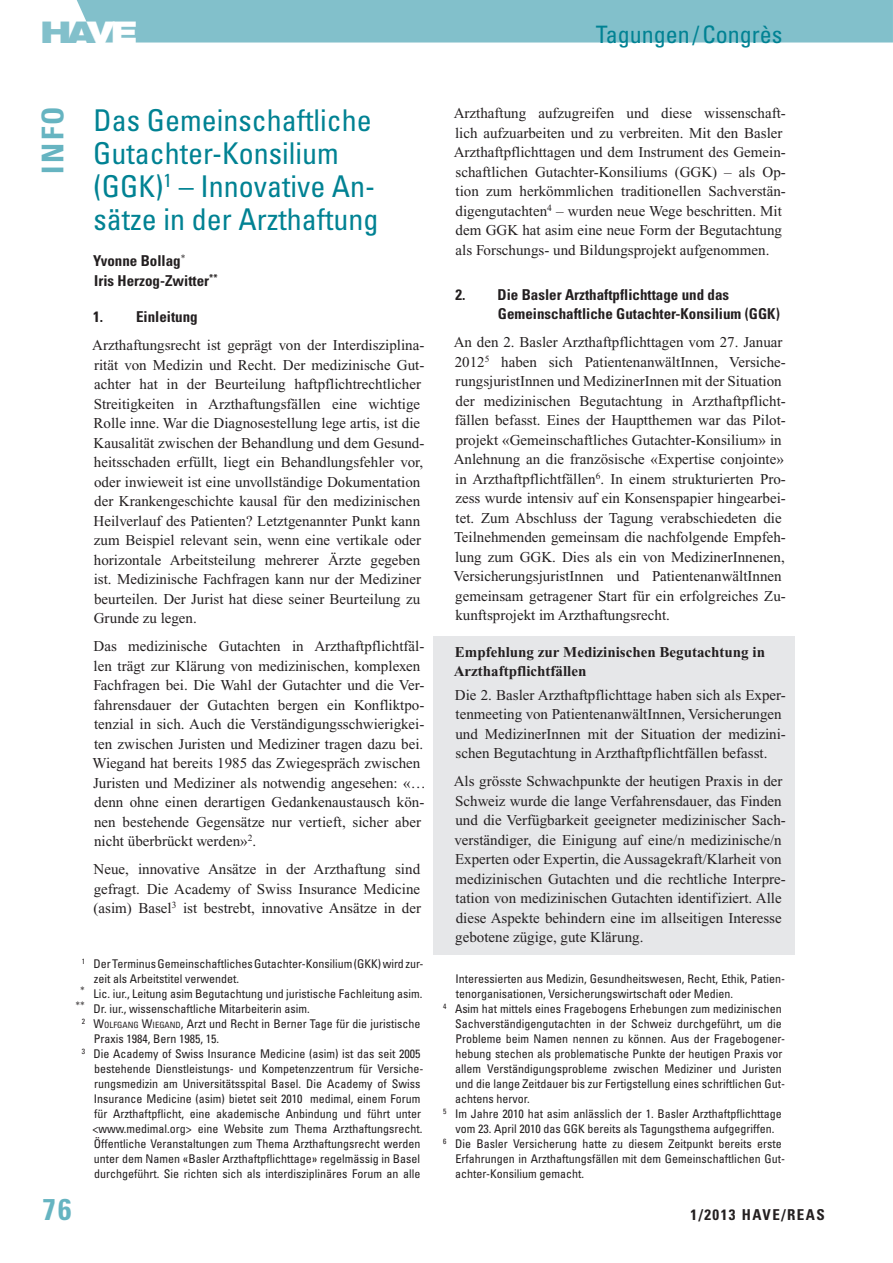
<style>
.page{position:relative;width:893px;height:1263px;background:#fff}
.page>*{position:absolute;margin:0;border:0;box-sizing:border-box;transform-origin:0 0}
.t1{font:condensed 30px/33px "Univers";color:#008293}
.t2{font:700 condensed 30px "Univers";color:#66b4c1}
.t3{font:900 expanded 30px "Helvetica Neue";color:#82c0cb}
.t4{font:condensed 24px "Univers";color:#008293}
.t5{font:15px/19.5px "Times New Roman";color:#231f20}
.t6{font:700 condensed 15px/19.5px "Univers";color:#231f20}
.t7{font:700 15px/19.5px "Times New Roman";color:#231f20}
.t8{font:700 condensed 15px "Univers";letter-spacing:.1em;color:#231f20}
.t9{font:condensed 12px "Univers";color:#231f20}
.s1{color:#fff}
.s2{font-style:inherit}
.s3{font-size:8.7px}
</style>
<div class="page">
<div style="left:76px;top:0;width:817px;height:43px;background:#82c0cb"></div>
<div style="left:433px;top:636px;width:362px;height:319px;background:#e6e7e9"></div>
<h1 class="t3" style="left:40px;top:12px;width:98px">HA<span class="s1">VE</span></h1>
<h2 class="t4" style="left:596px;top:19px;width:188px">Tagungen/Congrès</h2>
<h1 class="t2" style="left:35px;top:173px;width:69px;rotate:-90deg">Info</h1>
<h1 class="t1" style="left:93px;top:103px;width:287px">Das Gemeinschaftliche<br>Gutachter-Konsilium (GGK)<sup>1</sup> – Innovative An&shy;sätze in der Arzthaftung</h1>
<p class="t6" style="left:93px;top:251px;width:126px">Yvonne Bollag<sup>*<br></sup>Iris Herzog-Zwitter<sup>**</sup></p>
<p class="t6" style="left:93px;top:307px;width:106px">1. Einleitung</p>
<p class="t5" style="left:92px;top:336px;width:334px">Arzthaftungsrecht ist geprägt von der Interdisziplina&shy;rität von Medizin und Recht. Der medizinische Gut&shy;achter hat in der Beurteilung haftpflichtrechtlicher Streitigkeiten in Arzthaftungsfällen eine wichtige Rolle inne. War die Diagnosestellung lege artis, ist die Kausalität zwischen der Behandlung und dem Gesund&shy;heitsschaden erfüllt, liegt ein Behandlungsfehler vor, oder inwieweit ist eine unvollständige Dokumentation der Krankengeschichte kausal für den medizinischen Heilverlauf des Patienten? Letztgenannter Punkt kann zum Beispiel relevant sein, wenn eine vertikale oder horizontale Arbeitsteilung mehrerer Ärzte gegeben ist. Medizinische Fachfragen kann nur der Mediziner beurteilen. Der Jurist hat diese seiner Beurteilung zu Grunde zu legen.</p>
<p class="t5" style="left:92px;top:637px;width:335px">Das medizinische Gutachten in Arzthaftpflichtfäl&shy;len trägt zur Klärung von medizinischen, komplexen Fachfragen bei. Die Wahl der Gutachter und die Ver&shy;fahrensdauer der Gutachten bergen ein Konfliktpo&shy;tenzial in sich. Auch die Verständigungsschwierigkei&shy;ten zwischen Juristen und Mediziner tragen dazu bei.<br>Wiegand hat bereits 1985 das Zwiegespräch zwischen Juristen und Mediziner als notwendig angesehen: «… denn ohne einen derartigen Gedankenaustausch kön&shy;nen bestehende Gegensätze nur vertieft, sicher aber nicht überbrückt werden»<sup>2</sup>.</p>
<p class="t5" style="left:94px;top:860px;width:329px;text-align:justify">Neue, innovative Ansätze in der Arzthaftung sind gefragt. Die Academy of Swiss Insurance Medicine (asim) Basel<sup>3</sup> ist bestrebt, innovative Ansätze in der</p>
<p class="t9" style="left:82px;top:956px;width:343px"><sup>1</sup> Der Terminus Gemeinschaftliches Gutachter-Konsilium (GKK) wird zur-</p>
<p class="t9" style="left:94px;top:971px;width:147px">zeit als Arbeitstitel verwendet.</p>
<p class="t9" style="left:80px;top:986px;width:344px"><sup>*</sup> Lic. iur., Leitung asim Begutachtung und juristische Fachleitung asim.</p>
<p class="t9" style="left:76px;top:1001px;width:236px"><sup>**</sup> Dr. iur., wissenschaftliche Mitarbeiterin asim.</p>
<p class="t9" style="left:82px;top:1016px;width:340px"><sup>2</sup> <span class="s2">W</span><span class="s3">OLFGANG</span> <span class="s2">W</span><span class="s3">IEGAND</span><span class="s2">,</span> Arzt und Recht in Berner Tage für die juristische</p>
<p class="t9" style="left:94px;top:1031px;width:127px">Praxis 1984, Bern 1985, 15.</p>
<p class="t9" style="left:82px;top:1046px;width:340px"><sup>3</sup> Die Academy of Swiss Insurance Medicine (asim) ist das seit 2005</p>
<p class="t9" style="left:94px;top:1061px;width:331px">bestehende Dienstleistungs- und Kompetenzzentrum für Versiche-</p>
<p class="t9" style="left:94px;top:1076px;width:328px">rungsmedizin am Universitätsspital Basel. Die Academy of Swiss</p>
<p class="t9" style="left:94px;top:1091px;width:328px">Insurance Medicine (asim) bietet seit 2010 medimal, einem Forum</p>
<p class="t9" style="left:94px;top:1106px;width:328px">für Arzthaftpflicht, eine akademische Anbindung und führt unter</p>
<p class="t9" style="left:92px;top:1121px;width:332px">&lt;www.medimal.org&gt; eine Website zum Thema Arzthaftungsrecht.</p>
<p class="t9" style="left:94px;top:1136px;width:328px">Öffentliche Veranstaltungen zum Thema Arzthaftungsrecht werden</p>
<p class="t9" style="left:94px;top:1151px;width:328px">unter dem Namen «Basler Arzthaftpflichttage» regelmässig in Basel</p>
<p class="t9" style="left:94px;top:1166px;width:328px">durchgeführt. Sie richten sich als interdisziplinäres Forum an alle</p>
<p class="t5" style="left:454px;top:103px;width:334px">Arzthaftung aufzugreifen und diese wissenschaft&shy;lich aufzuarbeiten und zu verbreiten. Mit den Basler Arzthaftpflichttagen und dem Instrument des Gemein&shy;schaftlichen Gutachter-Konsiliums (GGK) – als Op&shy;tion zum herkömmlichen traditionellen Sachverstän&shy;digengutachten<sup>4</sup> – wurden neue Wege beschritten. Mit dem GGK hat asim eine neue Form der Begutachtung als Forschungs- und Bildungsprojekt aufgenommen.</p>
<p class="t6" style="left:456px;top:284px;width:32px">2. D</p>
<p class="t6" style="left:498px;top:284px;width:283px;text-indent:9px">ie Basler Arzthaftpflichttage und das<br>Gemeinschaftliche Gutachter-Konsilium (GGK)</p>
<p class="t5" style="left:453px;top:332px;width:334px">An den 2. Basler Arzthaftpflichttagen vom 27. Januar 2012<sup>5</sup> haben sich PatientenanwältInnen, Versiche&shy;rungsjuristInnen und MedizinerInnen mit der Situation der medizinischen Begutachtung in Arzthaftpflicht&shy;fällen befasst. Eines der Hauptthemen war das Pilot&shy;projekt «Gemeinschaftliches Gutachter-Konsilium» in Anlehnung an die französische «Expertise conjointe» in Arzthaftpflichtfällen<sup>6</sup>. In einem strukturierten Pro&shy;zess wurde intensiv auf ein Konsenspapier hingearbei&shy;tet. Zum Abschluss der Tagung verabschiedeten die Teilnehmenden gemeinsam die nachfolgende Empfeh&shy;lung zum GGK. Dies als ein von MedizinerInnenen, VersicherungsjuristInnen und PatientenanwältInnen gemeinsam getragener Start für ein erfolgreiches Zu&shy;kunftsprojekt im Arzthaftungsrecht.</p>
<p class="t7" style="left:454px;top:642px;width:313px">Empfehlung zur Medizinischen Begutachtung in<br>Arzthaftpflichtfällen</p>
<p class="t5" style="left:455px;top:685px;width:332px">Die 2. Basler Arzthaftpflichttage haben sich als Exper&shy;tenmeeting von PatientenanwältInnen, Versicherungen und MedizinerInnen mit der Situation der medizini&shy;schen Begutachtung in Arzthaftpflichtfällen befasst.</p>
<p class="t5" style="left:454px;top:772px;width:334px">Als grösste Schwachpunkte der heutigen Praxis in der Schweiz wurde die lange Verfahrensdauer, das Finden und die Verfügbarkeit geeigneter medizinischer Sach&shy;verständiger, die Einigung auf eine/n medizinische/n Experten oder Expertin, die Aussagekraft/Klarheit von medizinischen Gutachten und die rechtliche Interpre&shy;tation von medizinischen Gutachten identifiziert. Alle diese Aspekte behindern eine im allseitigen Interesse gebotene zügige, gute Klärung.</p>
<p class="t9" style="left:455px;top:971px;width:331px">Interessierten aus Medizin, Gesundheitswesen, Recht, Ethik, Patien-</p>
<p class="t9" style="left:456px;top:986px;width:279px">tenorganisationen, Versicherungswirtschaft oder Medien.</p>
<p class="t9" style="left:443px;top:1001px;width:340px"><sup>4</sup> Asim hat mittels eines Fragebogens Erhebungen zum medizinischen</p>
<p class="t9" style="left:455px;top:1016px;width:328px">Sachverständigengutachten in der Schweiz durchgeführt, um die</p>
<p class="t9" style="left:455px;top:1031px;width:331px">Probleme beim Namen nennen zu können. Aus der Fragebogener-</p>
<p class="t9" style="left:456px;top:1046px;width:328px">hebung stechen als problematische Punkte der heutigen Praxis vor</p>
<p class="t9" style="left:455px;top:1061px;width:328px">allem Verständigungsprobleme zwischen Mediziner und Juristen</p>
<p class="t9" style="left:455px;top:1076px;width:331px">und die lange Zeitdauer bis zur Fertigstellung eines schriftlichen Gut-</p>
<p class="t9" style="left:455px;top:1091px;width:76px">achtens hervor.</p>
<p class="t9" style="left:443px;top:1106px;width:340px"><sup>5</sup> Im Jahre 2010 hat asim anlässlich der 1. Basler Arzthaftpflichttage</p>
<p class="t9" style="left:455px;top:1121px;width:320px">vom 23. April 2010 das GGK bereits als Tagungsthema aufgegriffen.</p>
<p class="t9" style="left:443px;top:1136px;width:340px"><sup>6</sup> Die Basler Versicherung hatte zu diesem Zeitpunkt bereits erste</p>
<p class="t9" style="left:455px;top:1151px;width:331px">Erfahrungen in Arzthaftungsfällen mit dem Gemeinschaftlichen Gut-</p>
<p class="t9" style="left:455px;top:1166px;width:130px">achter-Konsilium gemacht.</p>
<h1 class="t2" style="left:43px;top:1191px;width:31px">76</h1>
<p class="t8" style="left:690px;top:1206px;width:136px">1/2013 HAVE/REAS</p>
</div>
